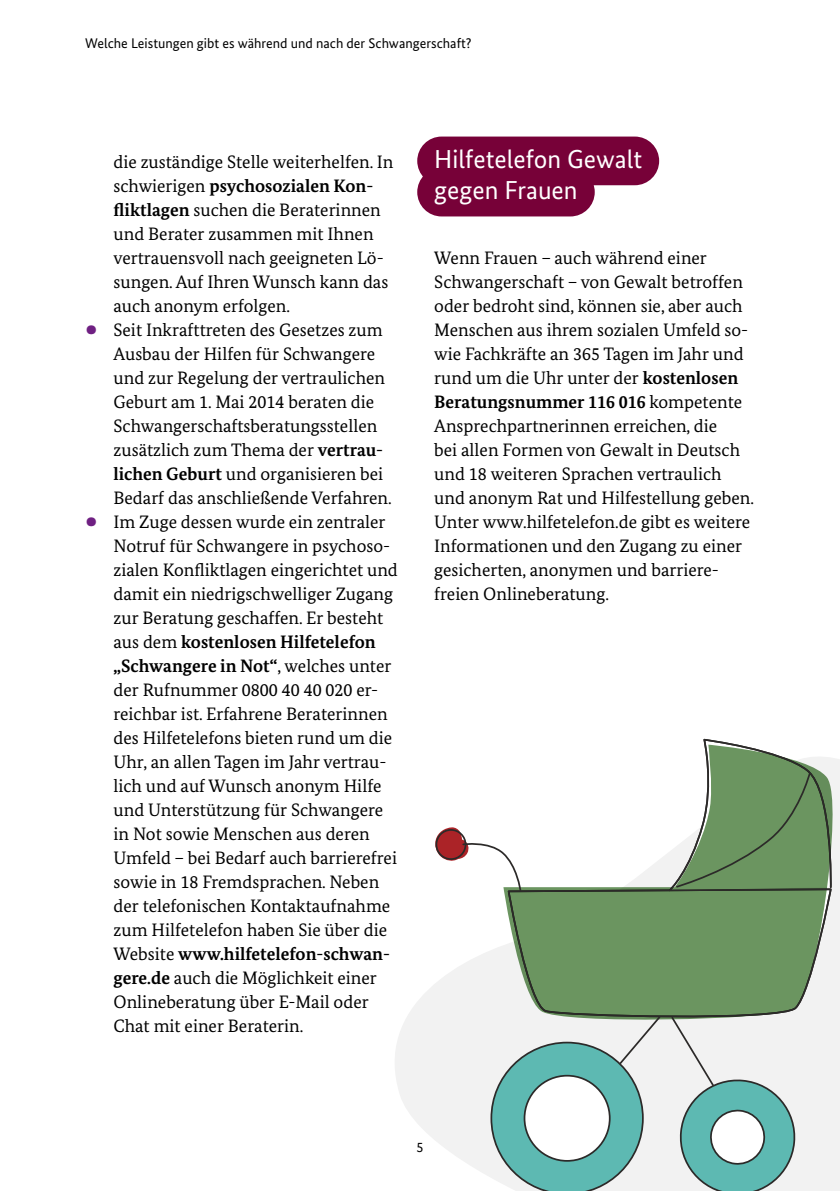
<style>
.page{position:relative;width:840px;height:1191px;background:#fff}
.page>*{position:absolute;margin:0;border:0;box-sizing:border-box;transform-origin:0 0}
.NCD_23_B-HL_H2-drot-Head_1-2Z{font:26px/31.2px "Bundes Sans";color:#fff}
.P_Fließtext_Serif_9pt{font:18px/24px "Bundes Serif";color:#000}
.t1{font:14px "Bundes Sans";color:#000}
.s1{font-weight:700}
.s2{font-family:"Bundes Sans";font-weight:700;font-size:32px;color:#6f2082}
</style>
<div class="page">
<svg style="left:395px;top:738px;width:444px;height:453px"></svg>
<div style="left:417px;top:137px;width:241px;height:48px;background:#770138;border-radius:24px"></div>
<div style="left:417px;top:168px;width:177px;height:48px;background:#770138;border-radius:24px"></div>
<svg style="left:503px;top:744px;width:164px;height:270px"></svg>
<svg style="left:434px;top:827px;width:88px;height:65px"></svg>
<div style="left:435px;top:829px;width:31px;height:31px;border:2px solid #2c2a29;border-radius:50%"></div>
<svg style="left:506px;top:889px;width:326px;height:134px;background:#769b6c"></svg>
<svg style="left:667px;top:739px;width:165px;height:153px"></svg>
<svg style="left:669px;top:1015px;width:127px;height:176px"></svg>
<svg style="left:490px;top:1014px;width:171px;height:177px"></svg>
<p class="t1" style="left:85px;top:35px;width:388px">Welche Leistungen gibt es während und nach der Schwangerschaft?</p>
<p class="P_Fließtext_Serif_9pt" style="left:113px;top:150px;width:281px">die zuständige Stelle weiterhelfen. In schwierigen <span class="s1">psychosozialen Kon&shy;fliktlagen</span> suchen die Beraterinnen und Berater zusammen mit Ihnen vertrauensvoll nach geeigneten Lö&shy;sungen. Auf Ihren Wunsch kann das auch anonym erfolgen.</p>
<p class="P_Fließtext_Serif_9pt" style="left:113px;top:318px;width:279px;text-indent:-28px"><span class="s2">•</span> Seit Inkrafttreten des Gesetzes zum Ausbau der Hilfen für Schwangere und zur Regelung der vertraulichen Geburt am 1. Mai 2014 beraten die Schwangerschaftsberatungsstellen zusätzlich zum Thema der <span class="s1">vertrau&shy;lichen Geburt</span> und organisieren bei Bedarf das anschließende Verfahren.</p>
<p class="P_Fließtext_Serif_9pt" style="left:113px;top:510px;width:286px;text-indent:-28px"><span class="s2">•</span> Im Zuge dessen wurde ein zentraler Notruf für Schwangere in psychoso&shy;zialen Konfliktlagen eingerichtet und damit ein niedrigschwelliger Zugang zur Beratung geschaffen. Er besteht aus dem <span class="s1">kostenlosen Hilfetelefon „Schwangere in Not“</span>, welches unter der Rufnummer 0800 40 40 020 er&shy;reichbar ist. Erfahrene Beraterinnen des Hilfetelefons bieten rund um die Uhr, an allen Tagen im Jahr vertrau&shy;lich und auf Wunsch anonym Hilfe und Unterstützung für Schwangere in Not sowie Menschen aus deren Umfeld – bei Bedarf auch barrierefrei sowie in 18 Fremdsprachen. Neben der telefonischen Kontaktaufnahme zum Hilfetelefon haben Sie über die Website <span class="s1">www.hilfetelefon-schwan&shy;gere.de</span> auch die Möglichkeit einer Onlineberatung über E-Mail oder Chat mit einer Beraterin.</p>
<h2 class="NCD_23_B-HL_H2-drot-Head_1-2Z" style="left:434px;top:143px;width:209px">Hilfetelefon Gewalt gegen Frauen</h2>
<p class="P_Fließtext_Serif_9pt" style="left:434px;top:246px;width:321px">Wenn Frauen – auch während einer Schwangerschaft – von Gewalt betroffen oder bedroht sind, können sie, aber auch Menschen aus ihrem sozialen Umfeld so&shy;wie Fachkräfte an 365 Tagen im Jahr und rund um die Uhr unter der <span class="s1">kostenlosen Beratungsnummer 116 016</span> kompetente Ansprechpartnerinnen erreichen, die<br>bei allen Formen von Gewalt in Deutsch und 18 weiteren Sprachen vertraulich und anonym Rat und Hilfestellung geben.<br>Unter www.hilfetelefon.de gibt es weitere Informationen und den Zugang zu einer gesicherten, anonymen und barriere&shy;freien Onlineberatung.</p>
<p class="t1" style="left:416px;top:1139px;width:8px">5</p>
</div>
